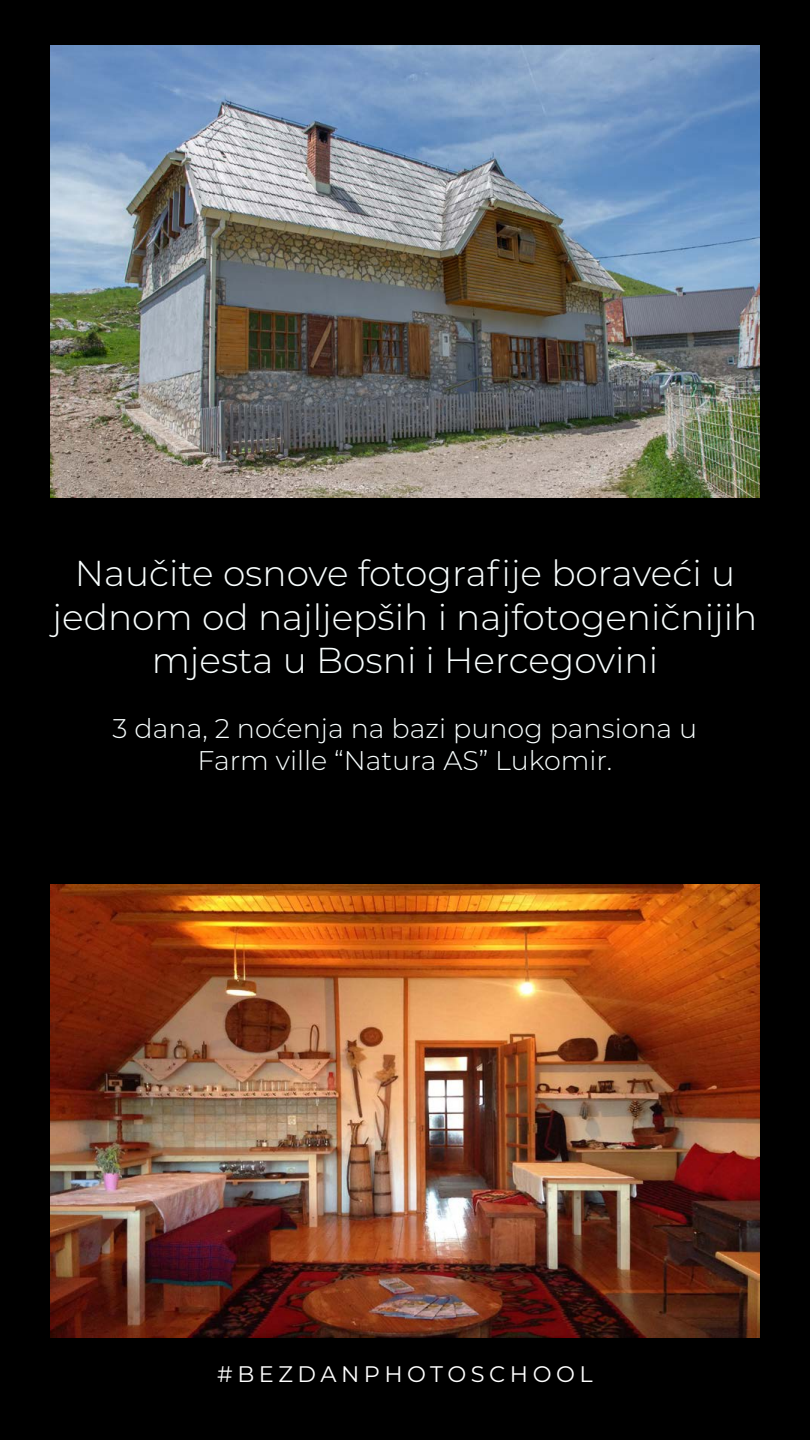
<style>
.page{position:relative;width:810px;height:1440px;background:#000}
.page>*{position:absolute;margin:0;border:0;box-sizing:border-box;transform-origin:0 0}
.t1{font:300 36px/43.2px "Montserrat";color:#faffff;text-align:center}
.t2{font:300 27px/32.4px "Montserrat";color:#faffff;text-align:center}
.t3{font:22.5px "Montserrat";letter-spacing:.2em;color:#fff}
</style>
<div class="page">
<img style="left:50px;top:45px;width:710px;height:453px">
<img style="left:50px;top:884px;width:710px;height:453px">
<p class="t1" style="left:53px;top:551px;width:706px">Naučite osnove fotografije boraveći u jednom od najljepših i najfotogeničnijih mjesta u Bosni i Hercegovini</p>
<p class="t2" style="left:113px;top:711px;width:586px">3 dana, 2 noćenja na bazi punog pansiona u<br>Farm ville “Natura AS” Lukomir.</p>
<p class="t3" style="left:217px;top:1359px;width:377px">#BEZDANPHOTOSCHOOL</p>
</div>
